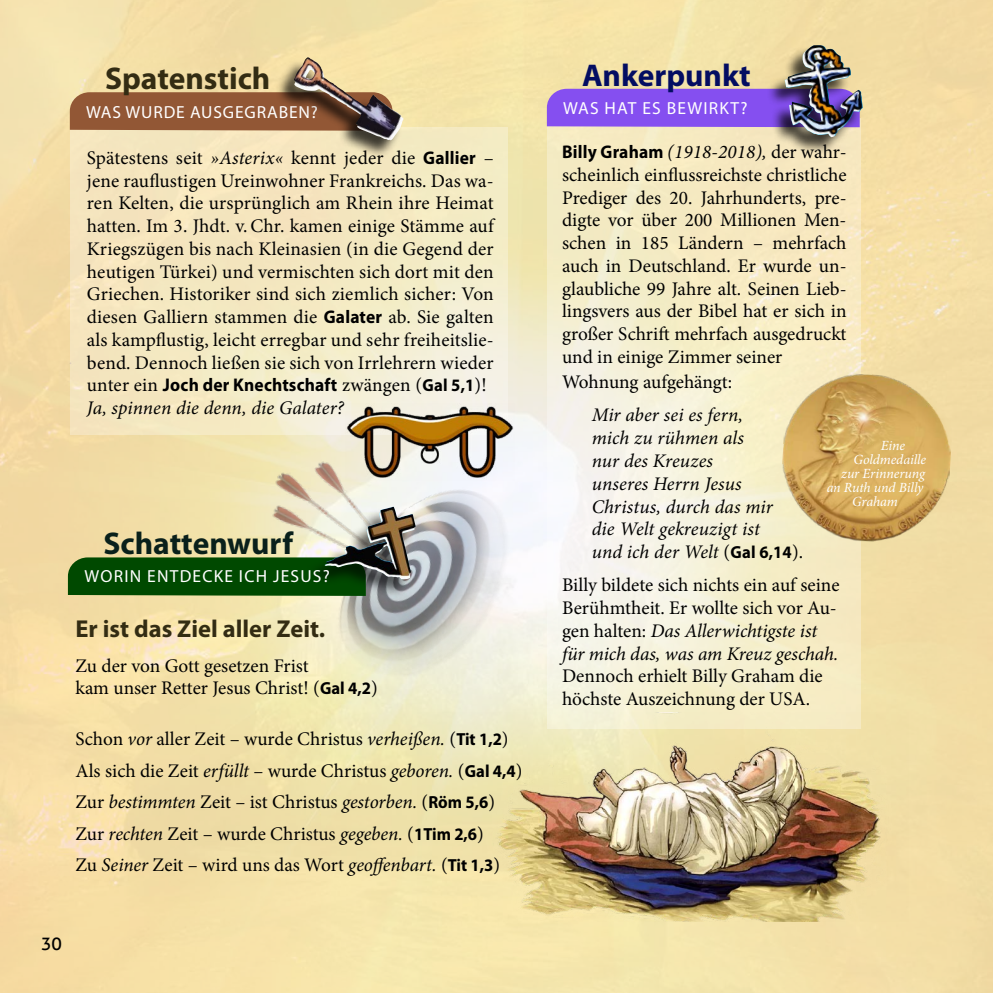
<style>
.page{position:relative;width:993px;height:993px;background:#fff}
.page>*{position:absolute;margin:0;border:0;box-sizing:border-box;transform-origin:0 0}
.t1{font:700 31.5px "Myriad Pro";color:#09201b}
.t2{font:700 31.5px "Myriad Pro";color:#332c13}
.t3{font:700 31.5px "Myriad Pro";color:#030d62}
.t4{font:700 24.5px "Myriad Pro";color:#332c13}
.t5{font:19.25px/22.8px "Minion Pro";color:#000}
.t6{font:italic 19.25px/22.8px "Minion Pro";color:#000}
.t7{font:700 18.38px "Myriad Pro";letter-spacing:.01em;color:#000;scale:.95 1}
.t8{font:17.5px "Myriad Pro";letter-spacing:.07em;color:#fff}
.t9{font:17.5px "Myriad Pro";letter-spacing:.05em;color:#fff}
.t10{font:17.5px "Aller";color:#000}
.t11{font:italic 14px "Minion Pro";letter-spacing:-.005em;color:#fff}
.s1{font-style:italic}
.s2{font-family:"Myriad Pro";font-weight:700;font-size:18.38px}
.s3{font-family:"Minion Pro";font-weight:400;font-size:19.25px}
.s4{font-size:17.5px}
.s5{font-family:"Myriad Pro";font-weight:700;font-size:17.5px}
.s6{font-style:normal}
.s7{font-family:"Myriad Pro";font-weight:700;font-style:normal;font-size:17.5px}
</style>
<div class="page">
<img style="left:0;top:0;width:992px;height:992px">
<img style="left:208px;top:440px;width:319px;height:272px">
<img style="left:417px;top:712px;width:491px;height:209px">
<svg style="left:546px;top:127px;width:313px;height:601px;background:#f5eed0"></svg>
<svg style="left:70px;top:126px;width:437px;height:308px;background:#f4e9c4"></svg>
<div style="left:70px;top:92px;width:205px;height:39px;background:#925735"></div>
<div style="left:275px;top:58px;width:127px;height:101px;background:#000;opacity:.75"></div>
<img style="left:294px;top:57px;width:109px;height:83px">
<div style="left:546px;top:89px;width:219px;height:38px;background:#854ff0"></div>
<div style="left:765px;top:46px;width:96px;height:110px;background:#000;opacity:.75"></div>
<img style="left:784px;top:45px;width:78px;height:92px">
<img style="left:346px;top:403px;width:168px;height:77px">
<img style="left:778px;top:370px;width:176px;height:179px">
<div style="left:68px;top:557px;width:238px;height:38px;background:#004900"></div>
<div style="left:306px;top:507px;width:108px;height:91px;background:#000;opacity:.6"></div>
<img style="left:324px;top:507px;width:91px;height:72px">
<h1 class="t2" style="left:105px;top:58px;width:167px">Spatenstich</h1>
<p class="t9" style="left:86px;top:101px;width:233px">WAS WURDE AUSGEGRABEN?</p>
<p class="t5" style="left:87px;top:146px;width:408px;text-align:justify">Spätestens seit <span class="s1">»Asterix«</span> kennt jeder die <span class="s2">Gallier</span> – jene rauflustigen Ureinwohner Frankreichs. Das wa&shy;ren Kelten, die ursprünglich am Rhein ihre Heimat hatten. Im 3. Jhdt. v.Chr. kamen einige Stämme auf Kriegszügen bis nach Kleinasien (in die Gegend der heutigen Türkei) und vermischten sich dort mit den Griechen. Historiker sind sich ziemlich sicher: Von diesen Galliern stammen die <span class="s2">Galater</span> ab. Sie galten als kampflustig, leicht erregbar und sehr freiheitslie&shy;bend. Dennoch ließen sie sich von Irrlehrern wieder</p>
<p class="t7" style="left:87px;top:373px;width:422px"><span class="s3">unter ein</span> Joch der Knechtschaft <span class="s3">zwängen (</span><span class="s4">Gal 5,1</span><span class="s3">)!</span></p>
<p class="t6" style="left:87px;top:396px;width:258px">Ja, spinnen die denn, die Galater?</p>
<h1 class="t1" style="left:103px;top:522px;width:191px">Schattenwurf</h1>
<p class="t8" style="left:84px;top:565px;width:247px">WORIN ENTDECKE ICH JESUS?</p>
<p class="t4" style="left:75px;top:612px;width:251px">Er ist das Ziel aller Zeit.</p>
<p class="t5" style="left:75px;top:654px;width:303px">Zu der von Gott gesetzen Frist<br>kam unser Retter Jesus Christ! (<span class="s5">Gal 4,2</span>)</p>
<p class="t5" style="left:75px;top:723px;width:448px;line-height:31.5px">Schon <span class="s1">vor</span> aller Zeit – wurde Christus <span class="s1">verheißen.</span> (<span class="s5">Tit 1,2</span>)<br>Als sich die Zeit <span class="s1">erfüllt</span> – wurde Christus <span class="s1">geboren.</span> (<span class="s5">Gal 4,4</span>)<br>Zur <span class="s1">bestimmten</span> Zeit – ist Christus <span class="s1">gestorben.</span> (<span class="s5">Röm 5,6</span>)<br>Zur <span class="s1">rechten</span> Zeit – wurde Christus <span class="s1">gegeben.</span> (<span class="s5">1Tim 2,6</span>)<br>Zu <span class="s1">Seiner</span> Zeit – wird uns das Wort <span class="s1">geoffenbart.</span> (<span class="s5">Tit 1,3</span>)</p>
<p class="t10" style="left:41px;top:932px;width:22px">30</p>
<h1 class="t3" style="left:582px;top:55px;width:170px">Ankerpunkt</h1>
<p class="t8" style="left:563px;top:97px;width:186px">WAS HAT ES BEWIRKT?</p>
<p class="t5" style="left:562px;top:140px;width:286px;text-align:justify"><span class="s2">Billy Graham</span> <span class="s1">(1918-2018),</span> der wahr&shy;scheinlich einflussreichste christliche Prediger des 20. Jahrhunderts, pre&shy;digte vor über 200 Millionen Men&shy;schen in 185 Ländern – mehrfach auch in Deutschland. Er wurde un&shy;glaubliche 99 Jahre alt. Seinen Lieb&shy;lingsvers aus der Bibel hat er sich in großer Schrift mehrfach ausgedruckt und in einige Zimmer seiner</p>
<p class="t5" style="left:562px;top:370px;width:172px">Wohnung aufgehängt:</p>
<p class="t6" style="left:591px;top:403px;width:213px">Mir aber sei es fern,<br>mich zu rühmen als<br>nur des Kreuzes<br>unseres Herrn Jesus<br>Christus, durch das mir<br>die Welt gekreuzigt ist<br>und ich der Welt <span class="s6">(</span><span class="s7">Gal 6,14</span><span class="s6">).</span></p>
<p class="t5" style="left:562px;top:573px;width:279px">Billy bildete sich nichts ein auf seine Berühmtheit. Er wollte sich vor Au&shy;gen halten: <span class="s1">Das Allerwichtigste ist für mich das, was am Kreuz geschah.</span></p>
<p class="t5" style="left:562px;top:664px;width:262px">Dennoch erhielt Billy Graham die höchste Auszeichnung der USA.</p>
<p class="t11" style="left:880px;top:436px;width:26px">Eine</p>
<p class="t11" style="left:853px;top:450px;width:74px">Goldmedaille</p>
<p class="t11" style="left:840px;top:464px;width:85px">zur Erinnerung</p>
<p class="t11" style="left:826px;top:478px;width:98px">an Ruth und Billy</p>
<p class="t11" style="left:851px;top:492px;width:47px">Graham</p>
</div>
